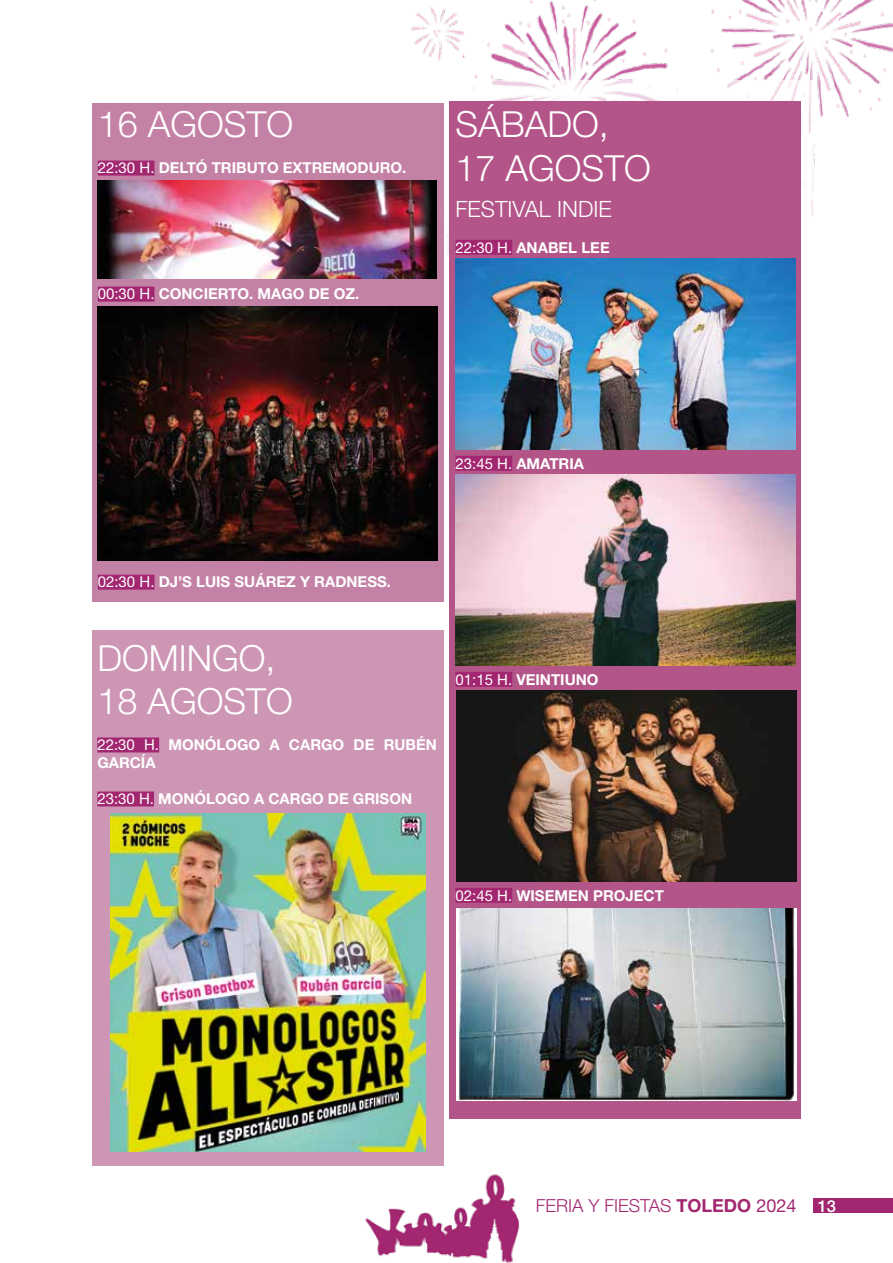
<style>
.page{position:relative;width:893px;height:1263px;background:#fff}
.page>*{position:absolute;margin:0;border:0;box-sizing:border-box;transform-origin:0 0}
.t1{font:300 36px/43.2px "Helvetica Neue LT Std";color:#fff}
.t2{font:300 22.5px "Helvetica Neue LT Std";color:#fff}
.t3{font:300 18px "Helvetica Neue LT Std";color:#a22770}
.t4{font:700 15px/18px "Helvetica Neue LT Std";color:#fff}
.t5{font:15px "Helvetica Neue LT Std";color:#fff}
.s1{font-weight:400}
.s2{font-weight:700}
.s3{font-weight:500;font-size:16.5px;color:#fff}
</style>
<div class="page">
<div style="left:813px;top:1198px;width:80px;height:14px;background:#a22770"></div>
<img style="left:365px;top:1174px;width:155px;height:89px">
<img style="left:411px;top:0;width:482px;height:170px">
<div style="left:79px;top:81px;width:735px;height:1084px;background:#fff"></div>
<div style="left:92px;top:630px;width:351px;height:536px;background:#cd96b5"></div>
<div style="left:450px;top:101px;width:351px;height:1017px;background:#b35588"></div>
<div style="left:92px;top:103px;width:351px;height:499px;background:#c481a6"></div>
<div style="left:98px;top:161px;width:56px;height:15px;background:#a22770"></div>
<div style="left:98px;top:287px;width:56px;height:15px;background:#a22770"></div>
<div style="left:98px;top:575px;width:56px;height:15px;background:#a22770"></div>
<div style="left:455px;top:240px;width:57px;height:15px;background:#a22770"></div>
<div style="left:455px;top:456px;width:57px;height:15px;background:#a22770"></div>
<div style="left:455px;top:672px;width:57px;height:15px;background:#a22770"></div>
<div style="left:455px;top:888px;width:57px;height:15px;background:#a22770"></div>
<img style="left:98px;top:181px;width:339px;height:98px">
<img style="left:97px;top:306px;width:340px;height:254px">
<img style="left:455px;top:258px;width:340px;height:192px">
<img style="left:455px;top:474px;width:340px;height:191px">
<img style="left:456px;top:690px;width:340px;height:192px">
<img style="left:456px;top:909px;width:340px;height:191px">
<div style="left:97px;top:737px;width:62px;height:15px;background:#a22770"></div>
<div style="left:97px;top:791px;width:57px;height:15px;background:#a22770"></div>
<img style="left:110px;top:813px;width:315px;height:338px">
<h1 class="t1" style="left:98px;top:102px;width:197px">16 AGOSTO</h1>
<p class="t4" style="left:98px;top:159px;width:310px"><span class="s1">22:30 H.</span> DELTÓ TRIBUTO EXTREMODURO.</p>
<p class="t4" style="left:98px;top:285px;width:263px"><span class="s1">00:30 H.</span> CONCIERTO. MAGO DE OZ.</p>
<h1 class="t1" style="left:455px;top:102px;width:197px">SÁBADO,<br>17 AGOSTO</h1>
<h2 class="t2" style="left:455px;top:195px;width:158px">FESTIVAL INDIE</h2>
<p class="t4" style="left:455px;top:238px;width:156px"><span class="s1">22:30 H.</span> ANABEL LEE</p>
<p class="t5" style="left:455px;top:454px;width:130px">23:45 H. <span class="s2">AMATRIA</span></p>
<p class="t4" style="left:98px;top:573px;width:295px"><span class="s1">02:30 H.</span> DJ’S LUIS SUÁREZ Y RADNESS.</p>
<h1 class="t1" style="left:97px;top:636px;width:197px">DOMINGO,<br>18 AGOSTO</h1>
<p class="t4" style="left:97px;top:735px;width:341px"><span class="s1">22:30 H.</span> MONÓLOGO A CARGO DE RUBÉN<br>GARCÍA</p>
<p class="t4" style="left:97px;top:789px;width:316px"><span class="s1">23:30 H.</span> MONÓLOGO A CARGO DE GRISON</p>
<p class="t4" style="left:455px;top:670px;width:145px"><span class="s1">01:15 H.</span> VEINTIUNO</p>
<p class="t4" style="left:455px;top:886px;width:210px"><span class="s1">02:45 H.</span> WISEMEN PROJECT</p>
<p class="t3" style="left:536px;top:1195px;width:302px">FERIA Y FIESTAS <span class="s2">TOLEDO</span> <span class="s1">2024</span> <span class="s3">13</span></p>
</div>
